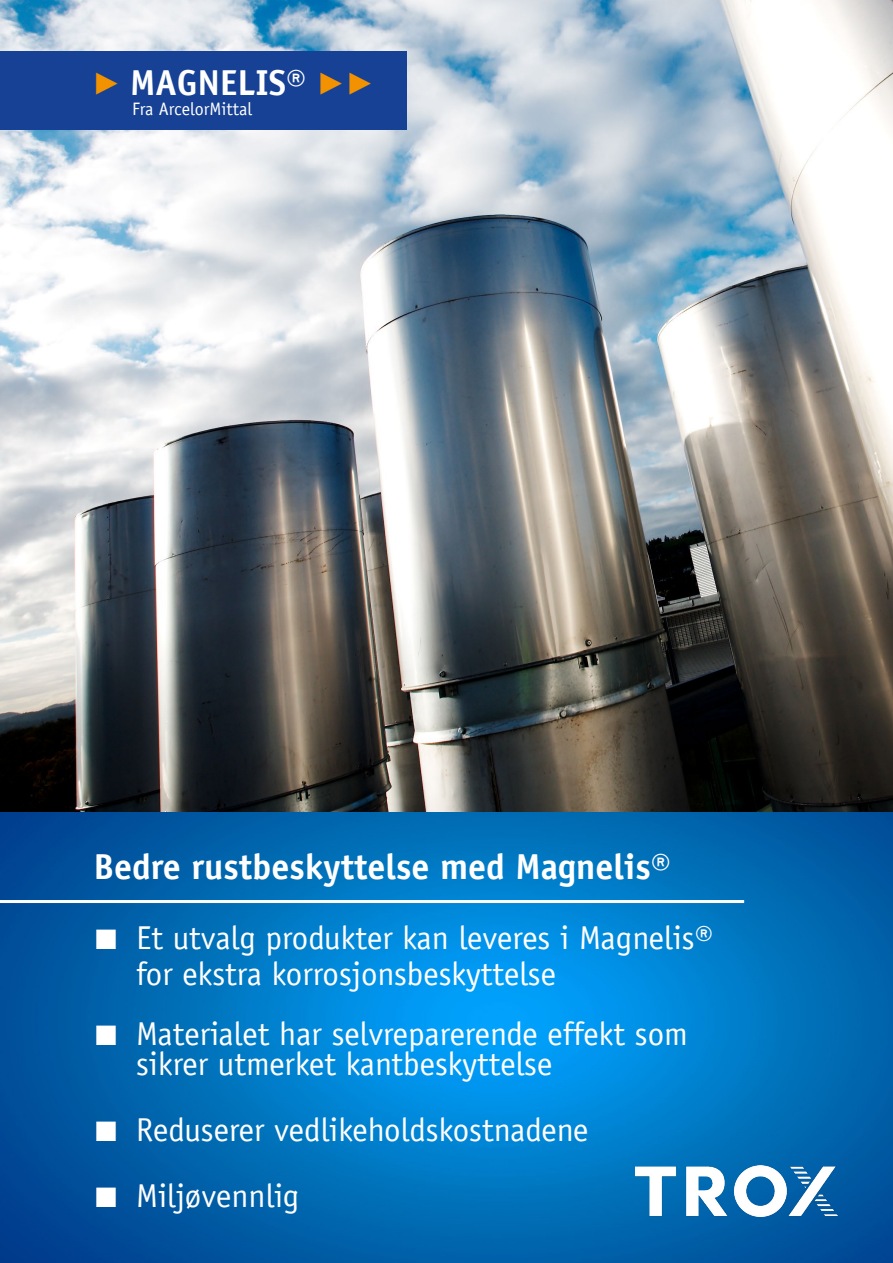
<style>
.page{position:relative;width:893px;height:1263px;background:#fff}
.page>*{position:absolute;margin:0;border:0;box-sizing:border-box;transform-origin:0 0}
.t1{font:700 36px "TROX Officina Sans";color:#fff}
.t2{font:33px/36px "TROX Officina Sans";color:#fff}
.t3{font:18px "TROX Officina Sans";color:#fff}
.s1{font-family:"TROX Helvetica";font-weight:400;color:#f39200}
.s2{font-family:"Arial";font-size:42px}
.s3{font-weight:700}
</style>
<div class="page">
<img style="left:0;top:0;width:893px;height:1263px">
<img style="left:636px;top:1165px;width:202px;height:52px">
<hr style="left:0;top:900px;width:744px;height:3px;background:#fff">
<div style="left:0;top:51px;width:406px;height:78px;background:#164194"></div>
<p class="t1" style="left:92px;top:60px;width:284px"><span class="s1">▶</span> MAGNELIS® <span class="s1">▶▶</span></p>
<p class="t3" style="left:132px;top:98px;width:122px">Fra ArcelorMittal</p>
<p class="t1" style="left:94px;top:844px;width:579px">Bedre rustbeskyttelse med Magnelis®</p>
<p class="t2" style="left:136px;top:920px;width:578px;text-indent:-43px"><span class="s2">■</span> Et utvalg produkter kan leveres i Magnelis<span class="s3">® </span>for ekstra korrosjonsbeskyttelse</p>
<p class="t2" style="left:136px;top:1019px;width:553px;line-height:30px;text-indent:-43px"><span class="s2">■</span> Materialet har selvreparerende effekt som sikrer utmerket kantbeskyttelse</p>
<p class="t2" style="left:94px;top:1112px;width:496px"><span class="s2">■</span> Reduserer vedlikeholdskostnadene</p>
<p class="t2" style="left:94px;top:1178px;width:207px"><span class="s2">■</span> Miljøvennlig</p>
</div>
